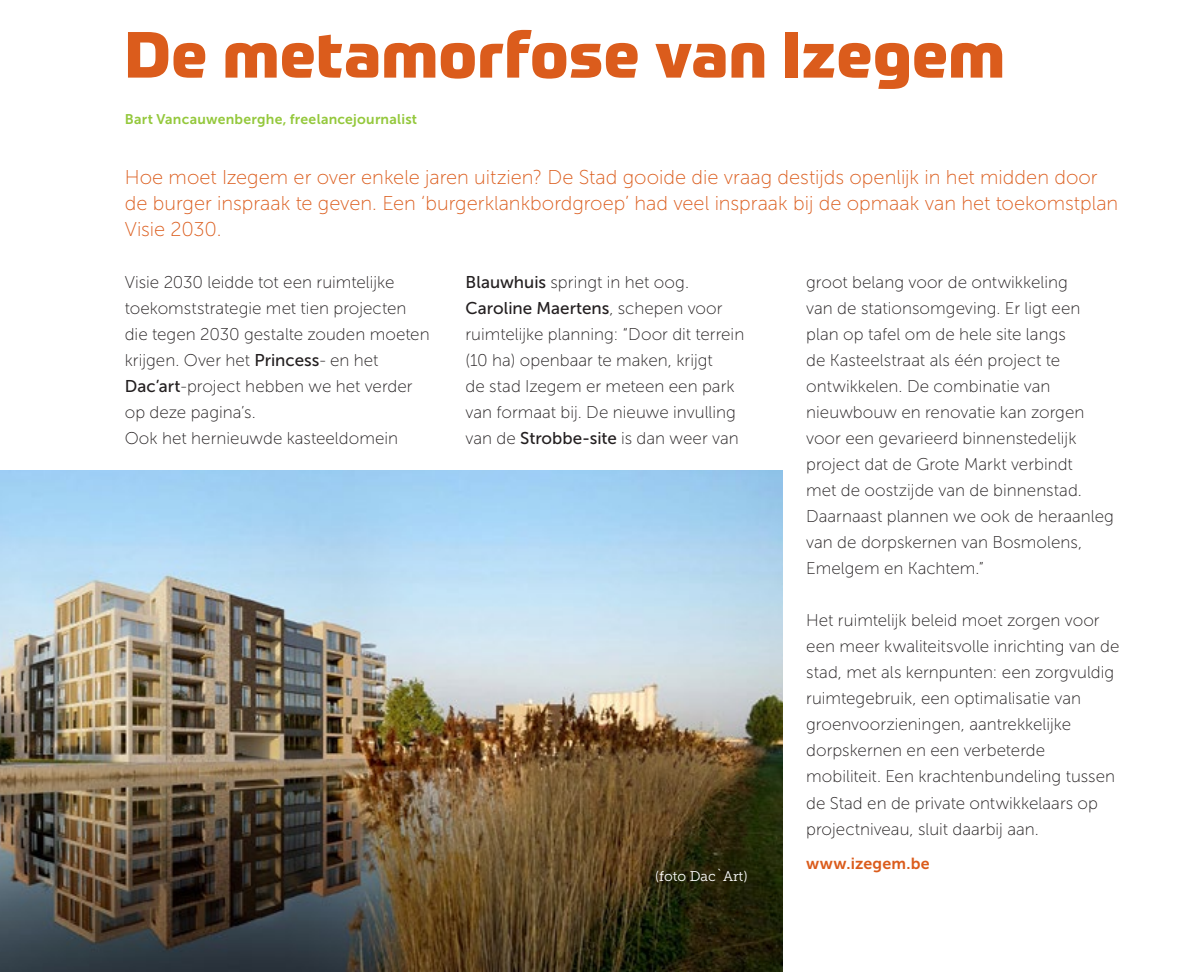
<style>
.page{position:relative;width:1191px;height:972px;background:#fff}
.page>*{position:absolute;margin:0;border:0;box-sizing:border-box;transform-origin:0 0}
._1__Titel_groet{font:800 64px "Prometo";letter-spacing:.005em;color:#db5c1c}
._4__Intro{font:20px/26px "Museo Sans 100";color:#db5c1c}
._5__Body{font:17px/26px "Museo Sans 100";color:#231f20}
._9__Website{font:16px "Museo Sans 700";letter-spacing:.015em;color:#db5c1c}
._2__Auteur{font:14px "Museo Sans 700";letter-spacing:.015em;color:#94c83c}
._7__Foto_beschrijvin{font:14px "Museo Slab 300";color:#fff}
.s1{font-family:"Museo Sans 500"}
</style>
<div class="page">
<img style="left:0;top:470px;width:782px;height:501px">
<p class="_1__Titel_groet" style="left:125px;top:14px;width:881px">De metamorfose van Izegem</p>
<p class="_2__Auteur" style="left:125px;top:111px;width:294px">Bart Vancauwenberghe, freelancejournalist</p>
<p class="_4__Intro" style="left:125px;top:164px;width:995px">Hoe moet Izegem er over enkele jaren uitzien? De Stad gooide die vraag destijds openlijk in het midden door de burger inspraak te geven. Een ‘burgerklankbordgroep’ had veel inspraak bij de opmaak van het toekomstplan<br>Visie 2030.</p>
<p class="_5__Body" style="left:125px;top:269px;width:306px">Visie 2030 leidde tot een ruimtelijke toekomststrategie met tien projecten die tegen 2030 gestalte zouden moeten krijgen. Over het <span class="s1">Princess</span>- en het <span class="s1">Dac’art</span>-project hebben we het verder op deze pagina’s.</p>
<p class="_5__Body" style="left:125px;top:425px;width:275px">Ook het hernieuwde kasteeldomein</p>
<p class="_5__Body" style="left:465px;top:269px;width:225px"><span class="s1">Blauwhuis</span> springt in het oog.</p>
<p class="_5__Body" style="left:465px;top:295px;width:280px"><span class="s1">Caroline Maertens</span>, schepen voor ruimtelijke planning: “Door dit terrein (10 ha) openbaar te maken, krijgt<br>de stad Izegem er meteen een park van formaat bij. De nieuwe invulling van de <span class="s1">Strobbe-site</span> is dan weer van</p>
<p class="_5__Body" style="left:806px;top:269px;width:309px">groot belang voor de ontwikkeling<br>van de stationsomgeving. Er ligt een plan op tafel om de hele site langs<br>de Kasteelstraat als één project te ontwikkelen. De combinatie van nieuwbouw en renovatie kan zorgen voor een gevarieerd binnenstedelijk project dat de Grote Markt verbindt<br>met de oostzijde van de binnenstad.<br>Daarnaast plannen we ook de heraanleg van de dorpskernen van Bosmolens, Emelgem en Kachtem.”</p>
<p class="_5__Body" style="left:806px;top:607px;width:315px">Het ruimtelijk beleid moet zorgen voor een meer kwaliteitsvolle inrichting van de stad, met als kernpunten: een zorgvuldig ruimtegebruik, een optimalisatie van groenvoorzieningen, aantrekkelijke dorpskernen en een verbeterde mobiliteit. Een krachtenbundeling tussen de Stad en de private ontwikkelaars op projectniveau, sluit daarbij aan.</p>
<p class="_9__Website" style="left:806px;top:854px;width:125px">www.izegem.be</p>
<p class="_7__Foto_beschrijvin" style="left:655px;top:868px;width:94px">(foto Dac`Art)</p>
</div>
